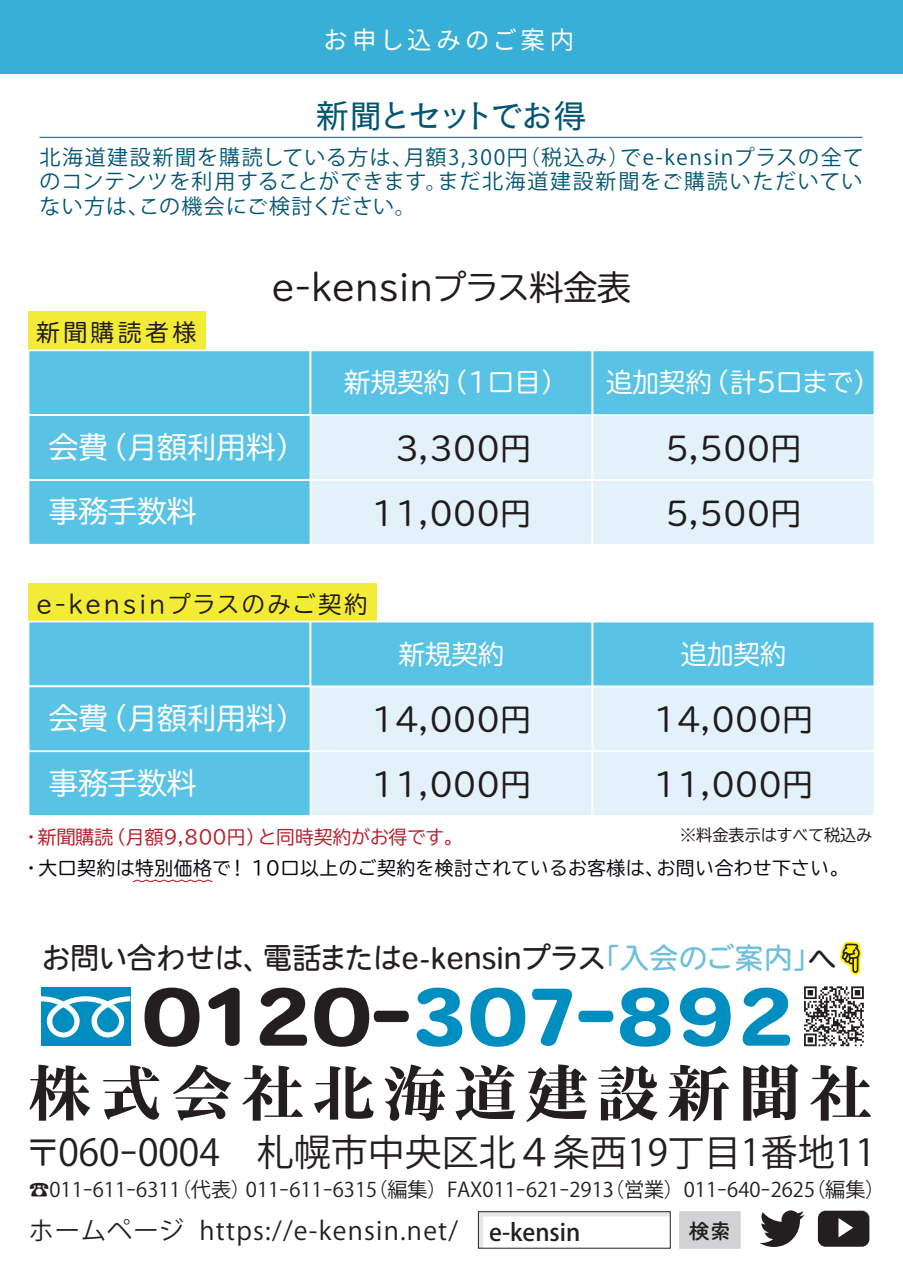
<style>
.page{position:relative;width:903px;height:1275px;background:#fff}
.page>*{position:absolute;margin:0;border:0;box-sizing:border-box;transform-origin:0 0}
.t1{font:77px "Heisei Maru Go Std W8";color:#008dc0}
.t2{font:60.55px "HK Type Bank Mincho H";letter-spacing:.13em;color:#231f20;scale:1.04 1}
.t3{font:37.1px "Koz Go Pro";color:#231f20}
.t4{font:33.95px "TBUDR Go Std";color:#211b1b}
.t5{font:33.6px "Cezanne Pro N M";letter-spacing:-.13em;color:#015573}
.t6{font:30.97px "TBUDR Go Std";color:#211b1b}
.t7{font:29.57px "TBUDR Go Std";color:#fff}
.t8{font:29.4px "Heisei Maru Go Std W4";color:#231f20}
.t9{font:26.43px "TBUDR Go Std";color:#fff}
.t10{font:25.38px "Koz Go Pro";letter-spacing:.05em;color:#231f20}
.t11{font:24.68px "Source Han Sans JP";letter-spacing:.15em;color:#fff}
.t12{font:23.28px "TBUDR Go Std";letter-spacing:.11em;color:#211b1b}
.t13{font:21.35px "Tsuku B Rd Gothic Std B";color:#231f20}
.t14{font:21px/24.5px "Koz Go Pr 6 N";letter-spacing:.06em;color:#015573;text-align:justify}
.t15{font:20.12px "Koz Go Pro";color:#231f20}
.t16{font:18.72px "TBUDR Go Std";letter-spacing:.02em;color:#07090e}
.t17{font:18.72px "TBUDR Go Std";color:#b7222f}
.t18{font:16.1px "TBUDR Go Std";letter-spacing:-.01em;color:#211b1b}
.s1{color:#6dbfdb}
.s2{color:#231f20}
.s3{font-family:"Koz Go Pr 6 N";font-weight:500;font-size:23.62px}
</style>
<div class="page">
<hr style="left:902px;top:0;width:1px;height:703px;background:#008dc0">
<div style="left:0;top:0;width:903px;height:74px;background:#37afd6"></div>
<div style="left:41px;top:987px;width:89px;height:59px;background:#008dc0"></div>
<svg style="left:41px;top:996px;width:89px;height:41px"></svg>
<svg style="left:804px;top:986px;width:60px;height:60px"></svg>
<svg style="left:840px;top:942px;width:21px;height:33px"></svg>
<hr style="left:40px;top:137px;width:822px;height:1px;background:#015573">
<svg style="left:480px;top:1213px;width:189px;height:34px"></svg>
<div style="left:478px;top:1211px;width:193px;height:38px;border:1px solid #231f20"></div>
<div style="left:679px;top:1211px;width:62px;height:38px;background:#d1d2d4;border:1px solid #d1d2d4"></div>
<svg style="left:760px;top:1210px;width:44px;height:37px"></svg>
<svg style="left:818px;top:1211px;width:51px;height:36px;background:#3a3737"></svg>
<hr style="left:0;top:0;width:1px;height:1275px;background:#e4f1f6">
<hr style="left:0;top:0;width:1px;height:74px;background:#008dc0">
<div style="left:29px;top:311px;width:177px;height:39px;background:#f3ec36"></div>
<div style="left:310px;top:479px;width:283px;height:67px;background:#e2f1fa;border:2px solid #fff"></div>
<div style="left:592px;top:479px;width:283px;height:67px;background:#e2f1fa;border:2px solid #fff"></div>
<div style="left:310px;top:414px;width:283px;height:67px;background:#e2f1fa;border:2px solid #fff"></div>
<div style="left:592px;top:414px;width:283px;height:67px;background:#e2f1fa;border:2px solid #fff"></div>
<div style="left:28px;top:349px;width:283px;height:67px;background:#59c3e5;border:2px solid #fff"></div>
<div style="left:28px;top:479px;width:283px;height:67px;background:#59c3e5;border:2px solid #fff"></div>
<div style="left:28px;top:414px;width:283px;height:67px;background:#59c3e5;border:2px solid #fff"></div>
<div style="left:310px;top:349px;width:283px;height:67px;background:#59c3e5;border:2px solid #fff"></div>
<div style="left:592px;top:349px;width:283px;height:67px;background:#59c3e5;border:2px solid #fff"></div>
<div style="left:29px;top:583px;width:348px;height:39px;background:#f3ec36"></div>
<div style="left:310px;top:750px;width:283px;height:67px;background:#e2f1fa;border:2px solid #fff"></div>
<div style="left:592px;top:750px;width:283px;height:67px;background:#e2f1fa;border:2px solid #fff"></div>
<div style="left:310px;top:685px;width:283px;height:67px;background:#e2f1fa;border:2px solid #fff"></div>
<div style="left:592px;top:685px;width:283px;height:67px;background:#e2f1fa;border:2px solid #fff"></div>
<div style="left:28px;top:621px;width:283px;height:66px;background:#59c3e5;border:2px solid #fff"></div>
<div style="left:28px;top:750px;width:283px;height:67px;background:#59c3e5;border:2px solid #fff"></div>
<div style="left:28px;top:685px;width:283px;height:67px;background:#59c3e5;border:2px solid #fff"></div>
<div style="left:310px;top:621px;width:283px;height:66px;background:#59c3e5;border:2px solid #fff"></div>
<div style="left:592px;top:621px;width:283px;height:66px;background:#59c3e5;border:2px solid #fff"></div>
<svg style="left:133px;top:879px;width:80px;height:4px"></svg>
<p class="t11" style="left:323px;top:26px;width:252px">お申し込みのご案内</p>
<h3 class="t5" style="left:315px;top:95px;width:273px">新聞とセットでお得</h3>
<p class="t14" style="left:40px;top:145px;width:826px">北海道建設新聞を購読している方は、月額3,300円（税込み）でe-kensinプラスの全てのコンテンツを利用することができます。まだ北海道建設新聞をご購読いただいていない方は、この機会にご検討ください。</p>
<p class="t12" style="left:36px;top:313px;width:161px">新聞購読者様</p>
<h3 class="t4" style="left:272px;top:259px;width:361px">e-kensinプラス料金表</h3>
<p class="t9" style="left:344px;top:361px;width:224px">新規契約（1口目）</p>
<p class="t9" style="left:606px;top:361px;width:275px">追加契約（計5口まで）</p>
<h3 class="t7" style="left:49px;top:422px;width:258px">会費（月額利用料）</h3>
<h3 class="t6" style="left:395px;top:423px;width:137px">3,300円</h3>
<h3 class="t6" style="left:665px;top:423px;width:137px">5,500円</h3>
<h3 class="t7" style="left:49px;top:487px;width:149px">事務手数料</h3>
<h3 class="t6" style="left:372px;top:488px;width:161px">11,000円</h3>
<h3 class="t6" style="left:665px;top:488px;width:137px">5,500円</h3>
<p class="t12" style="left:36px;top:585px;width:332px">e-kensinプラスのみご契約</p>
<p class="t9" style="left:399px;top:632px;width:107px">新規契約</p>
<p class="t9" style="left:681px;top:632px;width:107px">追加契約</p>
<h3 class="t7" style="left:49px;top:693px;width:258px">会費（月額利用料）</h3>
<h3 class="t6" style="left:372px;top:694px;width:161px">14,000円</h3>
<h3 class="t6" style="left:654px;top:694px;width:161px">14,000円</h3>
<h3 class="t7" style="left:49px;top:758px;width:149px">事務手数料</h3>
<h3 class="t6" style="left:372px;top:759px;width:161px">11,000円</h3>
<h3 class="t6" style="left:654px;top:759px;width:161px">11,000円</h3>
<p class="t17" style="left:22px;top:822px;width:442px">・新聞購読（月額9,800円）と同時契約がお得です。</p>
<p class="t18" style="left:680px;top:822px;width:194px">※料金表示はすべて税込み</p>
<p class="t16" style="left:22px;top:853px;width:828px">・大口契約は特別価格で！ 10口以上のご契約を検討されているお客様は、お問い合わせ下さい。</p>
<h3 class="t8" style="left:42px;top:938px;width:797px">お問い合わせは、電話またはe-kensinプラス<span class="s1">「入会のご案内」</span>へ</h3>
<h1 class="t1" style="left:142px;top:974px;width:654px"><span class="s2">0120-</span>307ｰ892</h1>
<h2 class="t2" style="left:28px;top:1062px;width:813px">株式会社北海道建設新聞社</h2>
<h3 class="t3" style="left:24px;top:1128px;width:853px">〒060ｰ0004　札幌市中央区北４条西19丁目1番地11</h3>
<p class="t15" style="left:29px;top:1177px;width:857px">☎011ｰ611ｰ6311（代表）011ｰ611ｰ6315（編集）FAX011ｰ621ｰ2913（営業）011ｰ640ｰ2625（編集）</p>
<p class="t10" style="left:29px;top:1214px;width:553px">ホームページ https://e-kensin.net/ <span class="s3">e-kensin</span></p>
<p class="t13" style="left:688px;top:1214px;width:44px">検索</p>
</div>
